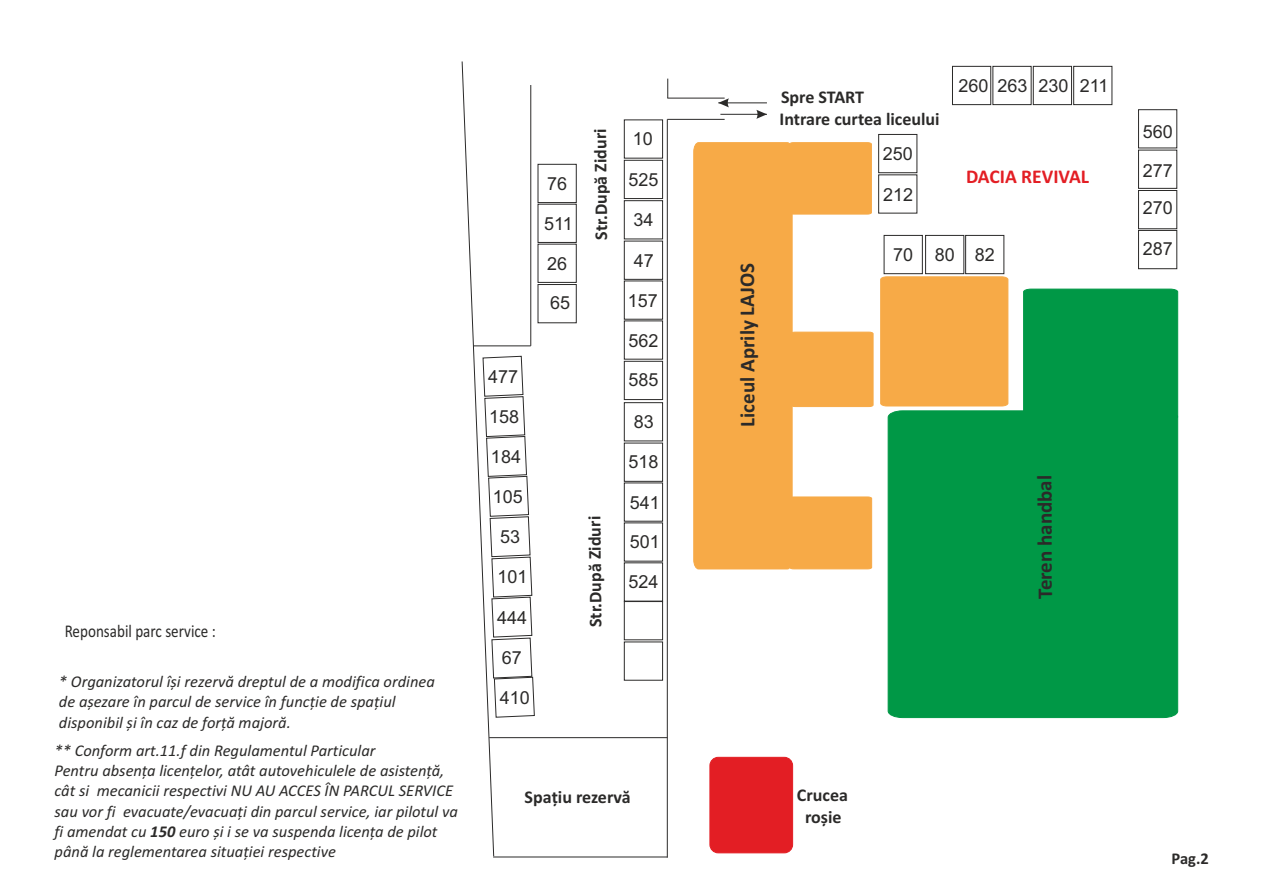
<style>
.page{position:relative;width:1263px;height:893px;background:#fff}
.page>*{position:absolute;margin:0;border:0;box-sizing:border-box;transform-origin:0 0}
.t1{font:700 21px "Calibri";color:#2b2a29}
.t2{font:700 19.5px "Calibri";color:#e31e24}
.t3{font:18px/37.5px "Arial";color:#2b2a29}
.t4{font:700 18px/21.8px "Calibri";color:#2b2a29}
.t5{font:18px "Calibri";color:#2b2a29;scale:.84 1}
.t6{font:italic 16.5px/20.1px "Calibri";color:#2b2a29}
.t7{font:700 16.5px "Calibri";color:#2b2a29}
.s1{font-weight:700}
</style>
<div class="page">
<svg style="left:693px;top:142px;width:180px;height:427px"></svg>
<div style="left:888px;top:410px;width:290px;height:308px;background:#009846"></div>
<div style="left:1023px;top:289px;width:155px;height:131px;background:#009846"></div>
<hr style="left:667px;top:119px;width:1px;height:739px;background:#2b2a29">
<div style="left:538px;top:164px;width:38px;height:39px;border:1px solid #2b2a29"></div>
<div style="left:624px;top:321px;width:39px;height:38px;border:1px solid #2b2a29"></div>
<div style="left:624px;top:281px;width:39px;height:38px;border:1px solid #2b2a29"></div>
<div style="left:624px;top:241px;width:39px;height:38px;border:1px solid #2b2a29"></div>
<div style="left:624px;top:201px;width:39px;height:38px;border:1px solid #2b2a29"></div>
<div style="left:624px;top:361px;width:39px;height:39px;border:1px solid #2b2a29"></div>
<div style="left:624px;top:523px;width:39px;height:38px;border:1px solid #2b2a29"></div>
<div style="left:624px;top:483px;width:39px;height:38px;border:1px solid #2b2a29"></div>
<div style="left:624px;top:443px;width:39px;height:38px;border:1px solid #2b2a29"></div>
<div style="left:624px;top:402px;width:39px;height:39px;border:1px solid #2b2a29"></div>
<div style="left:624px;top:563px;width:39px;height:38px;border:1px solid #2b2a29"></div>
<div style="left:624px;top:160px;width:39px;height:39px;border:1px solid #2b2a29"></div>
<div style="left:624px;top:120px;width:39px;height:38px;border:1px solid #2b2a29"></div>
<div style="left:624px;top:601px;width:39px;height:39px;border:1px solid #2b2a29"></div>
<div style="left:624px;top:642px;width:39px;height:38px;border:1px solid #2b2a29"></div>
<hr style="left:489px;top:737px;width:178px;height:1px;background:#2b2a29">
<hr style="left:493px;top:857px;width:174px;height:1px;background:#2b2a29">
<hr style="left:667px;top:119px;width:58px;height:1px;background:#2b2a29">
<hr style="left:667px;top:98px;width:58px;height:1px;background:#2b2a29">
<svg style="left:667px;top:79px;width:1px;height:19px"></svg>
<hr style="left:720px;top:114px;width:47px;height:1px;background:#2b2a29">
<svg style="left:756px;top:110px;width:11px;height:9px"></svg>
<hr style="left:718px;top:103px;width:49px;height:1px;background:#2b2a29">
<svg style="left:718px;top:98px;width:11px;height:9px"></svg>
<div style="left:878px;top:134px;width:39px;height:39px;border:1px solid #2b2a29"></div>
<div style="left:1138px;top:230px;width:39px;height:39px;border:1px solid #2b2a29"></div>
<div style="left:1138px;top:190px;width:39px;height:39px;border:1px solid #2b2a29"></div>
<div style="left:1138px;top:150px;width:39px;height:39px;border:1px solid #2b2a29"></div>
<div style="left:1073px;top:66px;width:39px;height:39px;border:1px solid #2b2a29"></div>
<div style="left:1033px;top:66px;width:39px;height:39px;border:1px solid #2b2a29"></div>
<div style="left:993px;top:66px;width:38px;height:39px;border:1px solid #2b2a29"></div>
<div style="left:952px;top:66px;width:39px;height:39px;border:1px solid #2b2a29"></div>
<div style="left:710px;top:757px;width:83px;height:96px;background:#e31e24;border:1px solid #e31e24;border-radius:8px"></div>
<div style="left:880px;top:276px;width:128px;height:130px;background:#f7aa47"></div>
<div style="left:884px;top:235px;width:38px;height:39px;border:1px solid #2b2a29"></div>
<div style="left:925px;top:235px;width:39px;height:39px;border:1px solid #2b2a29"></div>
<div style="left:965px;top:235px;width:39px;height:39px;border:1px solid #2b2a29"></div>
<svg style="left:462px;top:61px;width:73px;height:796px"></svg>
<p class="t5" style="left:65px;top:623px;width:181px">Reponsabil parc service :</p>
<p class="t6" style="left:59px;top:673px;width:377px">* Organizatorul își rezervă dreptul de a modifica ordinea de așezare în parcul de service în funcție de spațiul disponibil și în caz de forță majoră.</p>
<p class="t6" style="left:55px;top:742px;width:405px">** Conform art.11.f din Regulamentul Particular<br>Pentru absența licențelor, atât autovehiculele de asistență, cât si mecanicii respectivi NU AU ACCES ÎN PARCUL SERVICE sau vor fi evacuate/evacuați din parcul service, iar pilotul va fi amendat cu <span class="s1">150</span> euro și i se va suspenda licența de pilot până la reglementarea situației respective</p>
<p class="t3" style="left:547px;top:166px;width:22px">76</p>
<p class="t3" style="left:544px;top:206px;width:30px">511</p>
<p class="t3" style="left:547px;top:245px;width:24px;line-height:39.2px">26<br>65</p>
<p class="t4" style="left:592px;top:240px;width:113px;rotate:-91deg">Str.După Ziduri</p>
<p class="t3" style="left:488px;top:359px;width:32px">477</p>
<p class="t3" style="left:489px;top:400px;width:32px">158</p>
<p class="t3" style="left:491px;top:439px;width:32px">184</p>
<p class="t3" style="left:493px;top:479px;width:32px">105</p>
<p class="t3" style="left:500px;top:520px;width:22px">53</p>
<p class="t3" style="left:497px;top:560px;width:32px">101</p>
<p class="t3" style="left:497px;top:600px;width:32px">444</p>
<p class="t3" style="left:502px;top:641px;width:22px">67</p>
<p class="t3" style="left:500px;top:680px;width:32px">410</p>
<p class="t4" style="left:587px;top:627px;width:113px;rotate:-91deg">Str.După Ziduri</p>
<p class="t3" style="left:633px;top:122px;width:22px">10</p>
<p class="t3" style="left:628px;top:162px;width:32px">525</p>
<p class="t3" style="left:633px;top:203px;width:22px">34</p>
<p class="t3" style="left:634px;top:243px;width:22px">47</p>
<p class="t3" style="left:628px;top:284px;width:32px">157</p>
<p class="t3" style="left:628px;top:322px;width:32px;line-height:39.6px">562<br>585</p>
<p class="t3" style="left:634px;top:405px;width:22px">83</p>
<p class="t3" style="left:628px;top:445px;width:32px">518</p>
<p class="t3" style="left:630px;top:485px;width:32px">541</p>
<p class="t3" style="left:630px;top:525px;width:32px">501</p>
<p class="t3" style="left:628px;top:565px;width:32px">524</p>
<p class="t4" style="left:525px;top:788px;width:108px">Spațiu rezervă</p>
<p class="t1" style="left:739px;top:427px;width:166px;rotate:-90deg">Liceul Aprily LAJOS</p>
<p class="t4" style="left:780px;top:87px;width:162px">Spre START<br>Intrare curtea liceului</p>
<p class="t3" style="left:883px;top:137px;width:32px">250</p>
<p class="t3" style="left:883px;top:178px;width:32px">212</p>
<p class="t3" style="left:958px;top:68px;width:112px">260 263 230</p>
<p class="t3" style="left:1080px;top:69px;width:30px">211</p>
<p class="t2" style="left:966px;top:168px;width:124px">DACIA REVIVAL</p>
<p class="t3" style="left:893px;top:237px;width:103px">70 80 82</p>
<p class="t1" style="left:1036px;top:599px;width:126px;rotate:-90deg">Teren handbal</p>
<p class="t3" style="left:1143px;top:114px;width:32px">560</p>
<p class="t3" style="left:1143px;top:153px;width:32px">277<br>270</p>
<p class="t3" style="left:1143px;top:231px;width:32px">287</p>
<p class="t4" style="left:797px;top:785px;width:53px;text-align:center">Crucea roșie</p>
<p class="t7" style="left:1171px;top:851px;width:39px">Pag.2</p>
</div>
